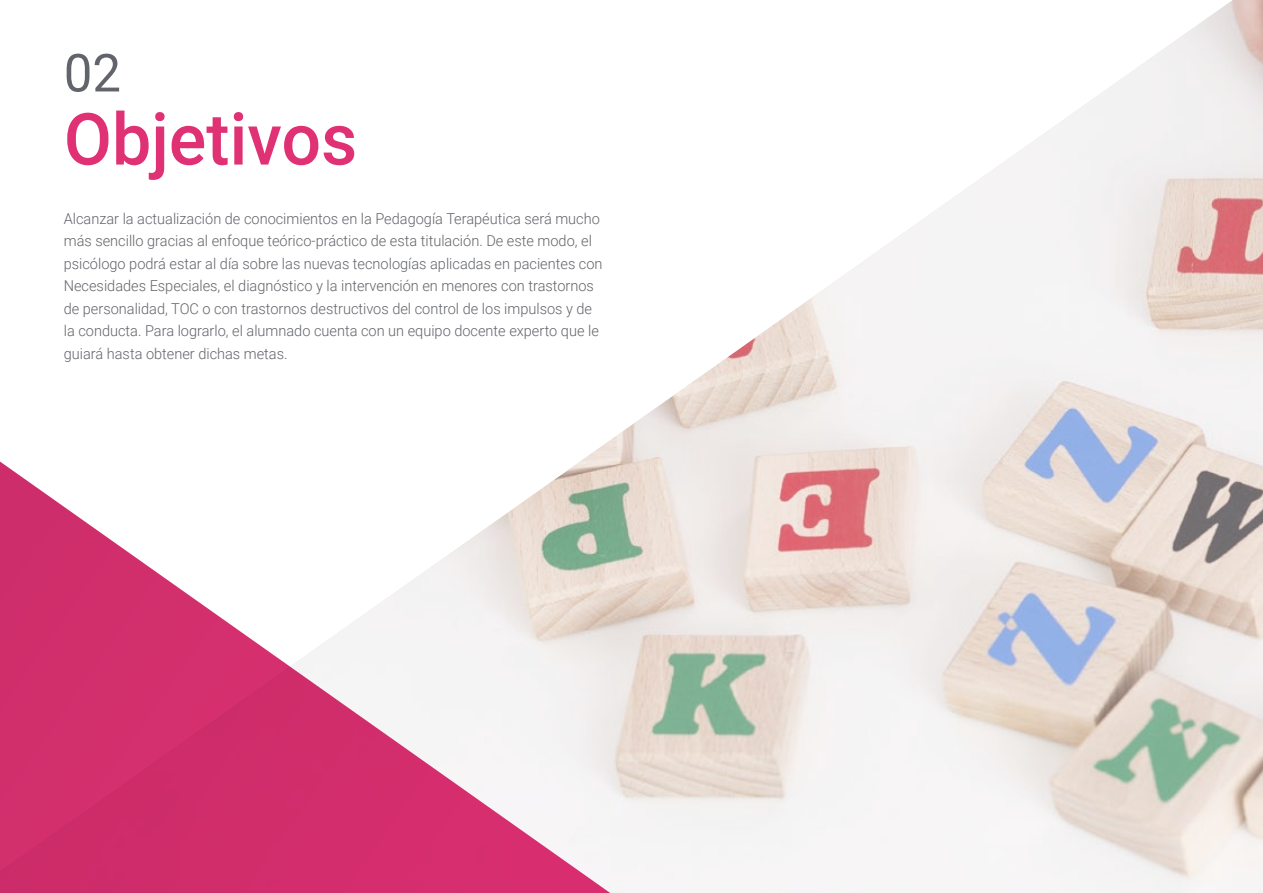
<style>
.page{position:relative;width:1263px;height:893px;background:#fff}
.page>*{position:absolute;margin:0;border:0;box-sizing:border-box;transform-origin:0 0}
.t1{font:500 72px "Roboto";color:#df3174}
.t2{font:52.5px "Roboto";color:#61646a}
.t3{font:300 15px/22.5px "Roboto";color:#61646a}
</style>
<div class="page">
<img style="left:602px;top:0;width:661px;height:893px">
<svg style="left:0;top:446px;width:640px;height:447px"></svg>
<h2 class="t2" style="left:64px;top:36px;width:59px">02</h2>
<h1 class="t1" style="left:64px;top:89px;width:295px">Objetivos</h1>
<p class="t3" style="left:64px;top:207px;width:540px">Alcanzar la actualización de conocimientos en la Pedagogía Terapéutica será mucho más sencillo gracias al enfoque teórico-práctico de esta titulación. De este modo, el psicólogo podrá estar al día sobre las nuevas tecnologías aplicadas en pacientes con Necesidades Especiales, el diagnóstico y la intervención en menores con trastornos de personalidad, TOC o con trastornos destructivos del control de los impulsos y de la conducta. Para lograrlo, el alumnado cuenta con un equipo docente experto que le guiará hasta obtener dichas metas.</p>
</div>
